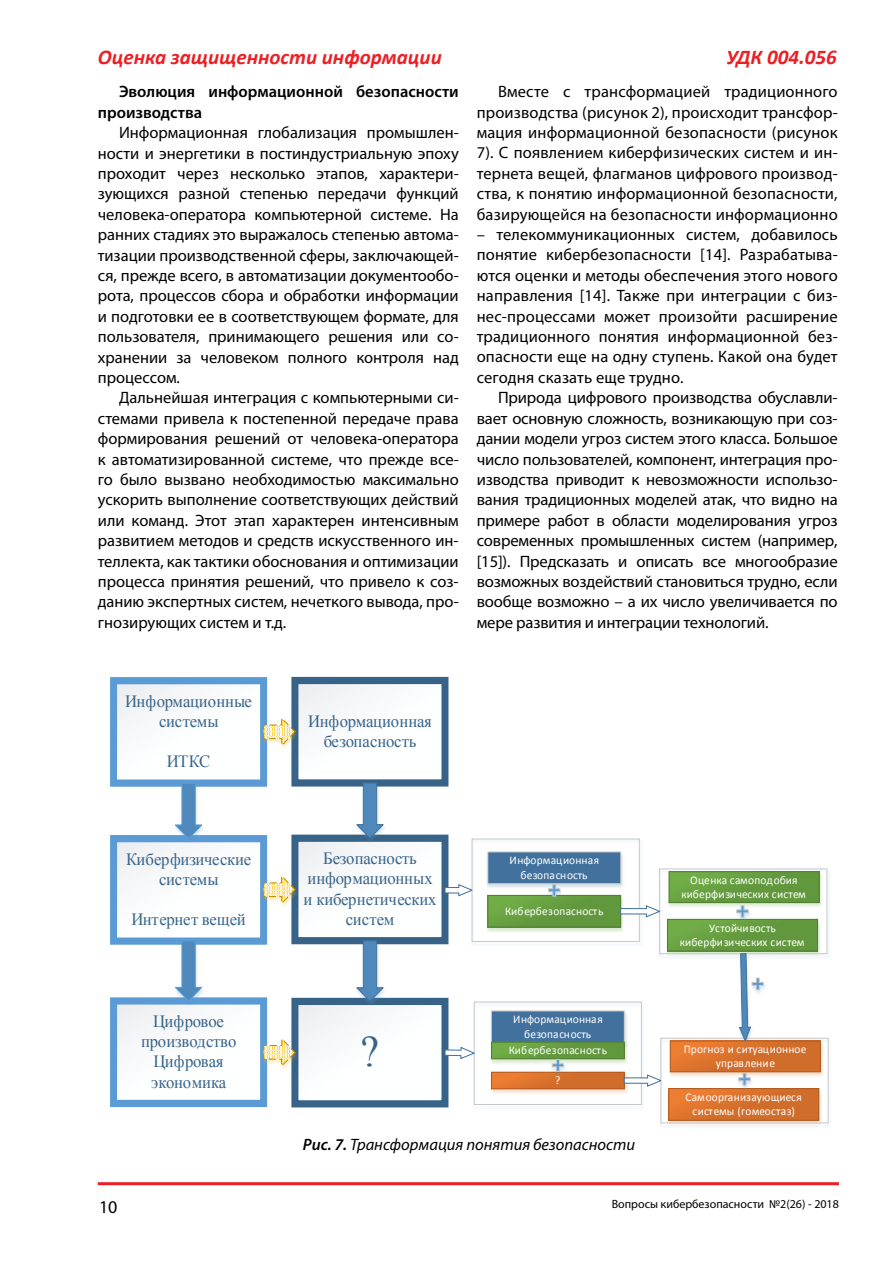
<style>
.page{position:relative;width:893px;height:1263px;background:#fff}
.page>*{position:absolute;margin:0;border:0;box-sizing:border-box;transform-origin:0 0}
.t1{font:43.35px "Times New Roman";color:#386389}
.t2{font:italic 700 21px "Calibri";color:#ed1f24}
.t3{font:18px "Myriad Pro";color:#000}
.t4{font:17.1px/20.2px "Times New Roman";letter-spacing:-.01em;color:#386389;text-align:center}
.t5{font:16.5px/20.4px "Myriad Pro";color:#000;text-align:justify}
.t6{font:600 16.5px "Myriad Pro";color:#000}
.t7{font:italic 16.5px "Myriad Pro";color:#000}
.t8{font:12px "Myriad Pro";color:#000}
.t9{font:11.7px/14.4px "Calibri";letter-spacing:.01em;color:#feffff;text-align:center}
.s1{font-weight:600}
</style>
<div class="page">
<hr style="left:98px;top:1182px;width:741px;height:3px;background:#ed1f24">
<div style="left:291px;top:677px;width:158px;height:109px;border:7px solid #386389"></div>
<div style="left:291px;top:835px;width:158px;height:109px;border:7px solid #386389"></div>
<div style="left:291px;top:998px;width:158px;height:109px;border:7px solid #386389"></div>
<img style="left:471px;top:838px;width:171px;height:107px">
<div style="left:472px;top:838px;width:168px;height:104px;border:1px solid #c8c8c8"></div>
<img style="left:473px;top:1002px;width:170px;height:106px">
<div style="left:474px;top:1001px;width:168px;height:104px;border:1px solid #c8c8c8"></div>
<img style="left:487px;top:1069px;width:144px;height:29px">
<div style="left:491px;top:1072px;width:133px;height:17px;background:linear-gradient(to right,#e97b30,#c96928)"></div>
<div style="left:491px;top:1072px;width:134px;height:17px;border:1px solid #ae5a21"></div>
<img style="left:543px;top:881px;width:24px;height:23px">
<svg style="left:548px;top:883px;width:13px;height:14px"></svg>
<img style="left:548px;top:1056px;width:22px;height:24px">
<svg style="left:551px;top:1058px;width:13px;height:14px"></svg>
<svg style="left:444px;top:883px;width:29px;height:14px"></svg>
<svg style="left:444px;top:1046px;width:31px;height:14px"></svg>
<img style="left:659px;top:868px;width:170px;height:90px">
<div style="left:659px;top:868px;width:168px;height:86px;border:1px solid #c8c8c8"></div>
<svg style="left:620px;top:904px;width:41px;height:14px"></svg>
<img style="left:664px;top:868px;width:161px;height:43px">
<div style="left:669px;top:872px;width:150px;height:30px;background:linear-gradient(to right,#6da845,#5f943b)"></div>
<div style="left:669px;top:871px;width:150px;height:32px;border:1px solid #507e32"></div>
<img style="left:660px;top:1037px;width:169px;height:90px">
<div style="left:660px;top:1038px;width:169px;height:85px;border:1px solid #c8c8c8"></div>
<img style="left:734px;top:1081px;width:23px;height:12px">
<svg style="left:738px;top:1081px;width:13px;height:5px"></svg>
<svg style="left:623px;top:1074px;width:39px;height:13px"></svg>
<img style="left:665px;top:1038px;width:162px;height:43px">
<div style="left:670px;top:1041px;width:150px;height:31px;background:linear-gradient(to right,#e6792f,#cb6a28)"></div>
<div style="left:670px;top:1040px;width:151px;height:32px;border:1px solid #ae5a21"></div>
<img style="left:352px;top:780px;width:38px;height:67px">
<svg style="left:355px;top:782px;width:30px;height:57px"></svg>
<img style="left:352px;top:938px;width:38px;height:72px">
<svg style="left:355px;top:940px;width:30px;height:62px"></svg>
<img style="left:735px;top:951px;width:22px;height:99px">
<svg style="left:736px;top:953px;width:28px;height:89px"></svg>
<img style="left:732px;top:903px;width:23px;height:23px">
<svg style="left:736px;top:904px;width:13px;height:14px"></svg>
<div style="left:110px;top:677px;width:157px;height:110px;border:7px solid #5b9bd5"></div>
<div style="left:110px;top:835px;width:157px;height:110px;border:7px solid #5b9bd5"></div>
<div style="left:110px;top:997px;width:157px;height:110px;border:7px solid #5b9bd5"></div>
<img style="left:170px;top:780px;width:38px;height:68px">
<svg style="left:173px;top:782px;width:31px;height:58px"></svg>
<img style="left:170px;top:938px;width:38px;height:72px">
<svg style="left:173px;top:940px;width:31px;height:62px"></svg>
<img style="left:259px;top:715px;width:43px;height:39px">
<svg style="left:263px;top:716px;width:33px;height:32px"></svg>
<img style="left:259px;top:872px;width:43px;height:41px">
<svg style="left:263px;top:874px;width:33px;height:32px"></svg>
<img style="left:259px;top:1036px;width:43px;height:39px">
<svg style="left:263px;top:1036px;width:33px;height:32px"></svg>
<p class="t2" style="left:98px;top:43px;width:345px">Оценка защищенности информации</p>
<p class="t2" style="left:726px;top:43px;width:112px">УДК 004.056</p>
<p class="t6" style="left:119px;top:81px;width:341px">Эволюция информационной безопасности</p>
<p class="t6" style="left:98px;top:102px;width:106px">производства</p>
<p class="t5" style="left:119px;top:122px;width:341px">Информационная глобализация промышлен-</p>
<p class="t5" style="left:98px;top:143px;width:362px">ности и энергетики в постиндустриальную эпоху</p>
<p class="t5" style="left:98px;top:163px;width:362px">проходит через несколько этапов, характери-</p>
<p class="t5" style="left:98px;top:183px;width:362px">зующихся разной степенью передачи функций</p>
<p class="t5" style="left:98px;top:204px;width:362px">человека-оператора компьютерной системе. На</p>
<p class="t5" style="left:98px;top:224px;width:362px">ранних стадиях это выражалось степенью автома-</p>
<p class="t5" style="left:98px;top:245px;width:362px">тизации производственной сферы, заключающей-</p>
<p class="t5" style="left:98px;top:265px;width:362px">ся, прежде всего, в автоматизации документообо-</p>
<p class="t5" style="left:98px;top:285px;width:362px">рота, процессов сбора и обработки информации</p>
<p class="t5" style="left:98px;top:306px;width:362px">и подготовки ее в соответствующем формате, для</p>
<p class="t5" style="left:98px;top:326px;width:362px">пользователя, принимающего решения или со-</p>
<p class="t5" style="left:98px;top:347px;width:362px">хранении за человеком полного контроля над</p>
<p class="t5" style="left:98px;top:367px;width:84px">процессом.</p>
<p class="t5" style="left:119px;top:387px;width:341px">Дальнейшая интеграция с компьютерными си-</p>
<p class="t5" style="left:98px;top:408px;width:362px">стемами привела к постепенной передаче права</p>
<p class="t5" style="left:98px;top:428px;width:362px">формирования решений от человека-оператора</p>
<p class="t5" style="left:98px;top:449px;width:362px">к автоматизированной системе, что прежде все-</p>
<p class="t5" style="left:98px;top:469px;width:362px">го было вызвано необходимостью максимально</p>
<p class="t5" style="left:98px;top:489px;width:362px">ускорить выполнение соответствующих действий</p>
<p class="t5" style="left:98px;top:510px;width:362px">или команд. Этот этап характерен интенсивным</p>
<p class="t5" style="left:98px;top:530px;width:362px">развитием методов и средств искусственного ин-</p>
<p class="t5" style="left:98px;top:550px;width:362px">теллекта, как тактики обоснования и оптимизации</p>
<p class="t5" style="left:98px;top:571px;width:362px">процесса принятия решений, что привело к соз-</p>
<p class="t5" style="left:98px;top:591px;width:362px">данию экспертных систем, нечеткого вывода, про-</p>
<p class="t5" style="left:98px;top:612px;width:190px">гнозирующих систем и т.д.</p>
<p class="t5" style="left:477px;top:81px;width:362px;text-indent:21px">Вместе с трансформацией традиционного производства (рисунок 2), происходит трансфор&shy;мация информационной безопасности (рисунок 7). С появлением киберфизических систем и ин&shy;тернета вещей, флагманов цифрового производ&shy;ства, к понятию информационной безопасности, базирующейся на безопасности информационно</p>
<p class="t5" style="left:477px;top:224px;width:362px">– телекоммуникационных систем, добавилось</p>
<p class="t5" style="left:477px;top:244px;width:362px">понятие кибербезопасности [14]. Разрабатыва-</p>
<p class="t5" style="left:477px;top:265px;width:362px">ются оценки и методы обеспечения этого нового</p>
<p class="t5" style="left:477px;top:285px;width:362px">направления [14]. Также при интеграции с биз-</p>
<p class="t5" style="left:477px;top:306px;width:362px">нес-процессами может произойти расширение</p>
<p class="t5" style="left:477px;top:326px;width:362px">традиционного понятия информационной без-</p>
<p class="t5" style="left:477px;top:346px;width:362px">опасности еще на одну ступень. Какой она будет</p>
<p class="t5" style="left:477px;top:367px;width:208px">сегодня сказать еще трудно.</p>
<p class="t5" style="left:498px;top:387px;width:341px">Природа цифрового производства обуславли-</p>
<p class="t5" style="left:477px;top:408px;width:362px">вает основную сложность, возникающую при соз-</p>
<p class="t5" style="left:477px;top:428px;width:362px">дании модели угроз систем этого класса. Большое</p>
<p class="t5" style="left:477px;top:449px;width:362px">число пользователей, компонент, интеграция про-</p>
<p class="t5" style="left:477px;top:469px;width:362px">изводства приводит к невозможности использо-</p>
<p class="t5" style="left:477px;top:489px;width:362px">вания традиционных моделей атак, что видно на</p>
<p class="t5" style="left:477px;top:510px;width:362px">примере работ в области моделирования угроз</p>
<p class="t5" style="left:477px;top:530px;width:362px">современных промышленных систем (например,</p>
<p class="t5" style="left:477px;top:551px;width:362px">[15]). Предсказать и описать все многообразие</p>
<p class="t5" style="left:477px;top:571px;width:362px">возможных воздействий становиться трудно, если</p>
<p class="t5" style="left:477px;top:591px;width:362px">вообще возможно – а их число увеличивается по</p>
<p class="t5" style="left:477px;top:612px;width:293px">мере развития и интеграции технологий.</p>
<p class="t4" style="left:125px;top:690px;width:128px">Информационные системы</p>
<p class="t4" style="left:167px;top:751px;width:45px">ИТКС</p>
<p class="t4" style="left:308px;top:710px;width:125px">Информационная безопасность</p>
<p class="t4" style="left:126px;top:848px;width:127px">Киберфизические системы</p>
<p class="t4" style="left:131px;top:909px;width:116px">Интернет вещей</p>
<p class="t4" style="left:141px;top:1011px;width:97px">Цифровое производство<br>Цифровая экономика</p>
<p class="t4" style="left:303px;top:848px;width:135px">Безопасность информационных и кибернетических систем</p>
<p class="t1" style="left:361px;top:1022px;width:20px">?</p>
<p class="t9" style="left:509px;top:853px;width:91px">Информационная безопасность</p>
<p class="t9" style="left:505px;top:904px;width:100px">Кибербезопасность</p>
<p class="t9" style="left:513px;top:1012px;width:91px">Информационная безопасность</p>
<p class="t9" style="left:509px;top:1043px;width:100px">Кибербезопасность</p>
<p class="t9" style="left:555px;top:1073px;width:7px">?</p>
<p class="t9" style="left:681px;top:872px;width:126px">Оценка самоподобия киберфизических систем</p>
<p class="t9" style="left:680px;top:920px;width:126px">Устойчивость киберфизических систем</p>
<p class="t9" style="left:684px;top:1042px;width:124px">Прогноз и ситуационное управление</p>
<p class="t9" style="left:686px;top:1090px;width:118px">Самоорганизаующиеся системы (гомеостаз)</p>
<p class="t3" style="left:99px;top:1195px;width:20px">10</p>
<p class="t7" style="left:303px;top:1134px;width:334px"><span class="s1">Рис. 7.</span> Трансформация понятия безопасности</p>
<p class="t8" style="left:612px;top:1197px;width:229px">Вопросы кибербезопасности №2(26) - 2018</p>
</div>
